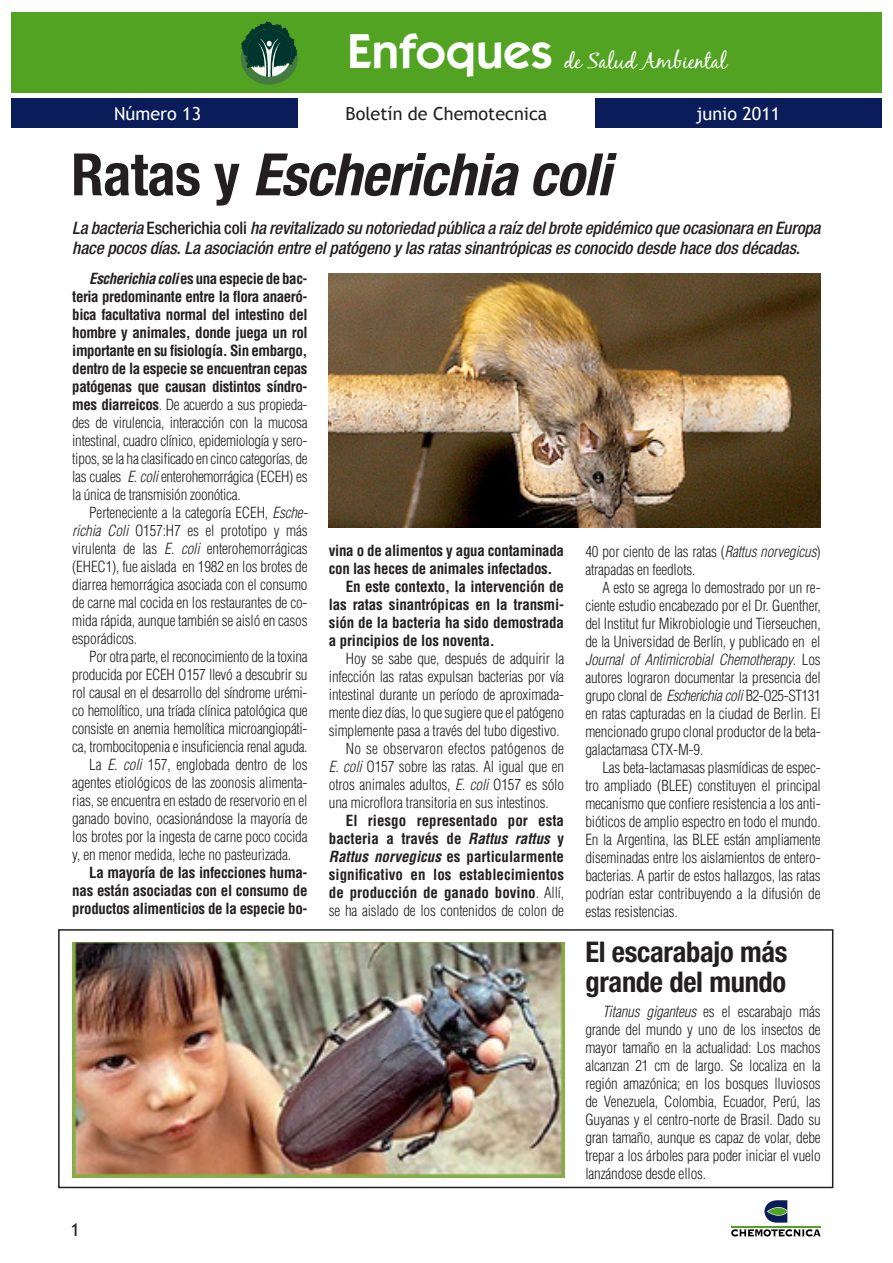
<style>
.page{position:relative;width:893px;height:1263px;background:#fff}
.page>*{position:absolute;margin:0;border:0;box-sizing:border-box;transform-origin:0 0}
.t1{font:italic 700 condensed 58.5px "Helvetica Neue";letter-spacing:-.01em;color:#231f20}
.t2{font:600 49.35px "Itc Kabel";color:#fff}
.t3{font:700 condensed 28.5px/30px "Helvetica Neue";letter-spacing:-.01em;color:#231f20}
.t4{font:21.45px "Black Jack";color:#fff}
.t5{font:18px "Trebuchet MS";color:#231f20}
.t6{font:18px "Trebuchet MS";color:#fff}
.t7{font:italic 500 condensed 17.25px/20.7px "Helvetica Neue";letter-spacing:-.01em;color:#231f20}
.t8{font:300 condensed 15px/18px "Helvetica";letter-spacing:-.01em;color:#231f20;text-align:justify}
.t9{font:700 condensed 15px/18px "Helvetica";letter-spacing:-.01em;color:#231f20;text-align:justify}
.t10{font:300 condensed 15px "Helvetica";letter-spacing:.01em;color:#231f20}
.s1{font-style:normal}
.s2{font-style:italic}
.s3{font-weight:300}
.s4{font-weight:300;font-style:italic}
</style>
<div class="page">
<hr style="left:731px;top:1226px;width:90px;height:1px;background:#52a321">
<svg style="left:731px;top:1229px;width:90px;height:8px"></svg>
<svg style="left:764px;top:1200px;width:23px;height:22px"></svg>
<div style="left:11px;top:12px;width:871px;height:80px;background:#52a321"></div>
<div style="left:241px;top:32px;width:57px;height:53px;background:#457a40;border-radius:50%"></div>
<svg style="left:241px;top:21px;width:57px;height:56px"></svg>
<div style="left:11px;top:98px;width:287px;height:30px;background:#0a1c59"></div>
<div style="left:595px;top:98px;width:287px;height:30px;background:#0a1c59"></div>
<img style="left:329px;top:273px;width:492px;height:254px">
<img style="left:72px;top:943px;width:492px;height:235px">
<div style="left:58px;top:929px;width:775px;height:259px;border:2px solid #231f20"></div>
<h2 class="t2" style="left:347px;top:22px;width:207px">Enfoques</h2>
<h3 class="t4" style="left:564px;top:48px;width:164px">de Salud Ambiental</h3>
<p class="t6" style="left:114px;top:103px;width:89px">Número 13</p>
<p class="t5" style="left:345px;top:103px;width:203px">Boletín de Chemotecnica</p>
<p class="t6" style="left:696px;top:103px;width:86px">junio 2011</p>
<h1 class="t1" style="left:71px;top:139px;width:541px"><span class="s1">Ratas y</span> Escherichia coli</h1>
<p class="t7" style="left:72px;top:217px;width:750px">La bacteria <span class="s1">Escherichia coli</span> ha revitalizado su notoriedad pública a raíz del brote epidémico que ocasionara en Europa hace pocos días. La asociación entre el patógeno y las ratas sinantrópicas es conocido desde hace dos décadas.</p>
<p class="t9" style="left:72px;top:270px;width:237px;text-indent:17px"><span class="s2">Escherichia coli</span>es una especie de bac&shy;teria predominante entre la flora anaeró&shy;bica facultativa normal del intestino del hombre y animales, donde juega un rol importante en su fisiología. Sin embargo, dentro de la especie se encuentran cepas patógenas que causan distintos síndro&shy;mes diarreicos<span class="s3">. De acuerdo a sus propieda&shy;des de virulencia, interacción con la mucosa intestinal, cuadro clínico, epidemiología y sero&shy;tipos, se la ha clasificado en cinco categorías, de las cuales</span> <span class="s4">E. coli</span> <span class="s3">enterohemorrágica (ECEH) es la única de transmisión zoonótica.</span></p>
<p class="t8" style="left:72px;top:504px;width:237px;text-indent:17px">Perteneciente a la categoría ECEH, <span class="s2">Esche&shy;richia Coli</span> O157:H7 es el prototipo y más virulenta de las <span class="s2">E. coli</span> enterohemorrágicas (EHEC1), fue aislada en 1982 en los brotes de diarrea hemorrágica asociada con el consumo de carne mal cocida en los restaurantes de co&shy;mida rápida, aunque también se aisló en casos esporádicos.</p>
<p class="t8" style="left:89px;top:648px;width:220px">Por otra parte, el reconocimiento de la toxina</p>
<p class="t8" style="left:72px;top:666px;width:237px">producida por ECEH O157 llevó a descubrir su</p>
<p class="t8" style="left:72px;top:684px;width:237px">rol causal en el desarrollo del síndrome urémi-</p>
<p class="t8" style="left:72px;top:702px;width:237px">co hemolítico, una tríada clínica patológica que</p>
<p class="t8" style="left:72px;top:720px;width:237px">consiste en anemia hemolítica microangiopáti-</p>
<p class="t8" style="left:72px;top:738px;width:237px">ca, trombocitopenia e insuficiencia renal aguda.</p>
<p class="t8" style="left:89px;top:756px;width:220px">La <span class="s2">E. coli</span> 157, englobada dentro de los</p>
<p class="t8" style="left:72px;top:774px;width:237px">agentes etiológicos de las zoonosis alimenta-</p>
<p class="t8" style="left:72px;top:792px;width:237px">rias, se encuentra en estado de reservorio en el</p>
<p class="t8" style="left:72px;top:810px;width:237px">ganado bovino, ocasionándose la mayoría de</p>
<p class="t8" style="left:72px;top:828px;width:237px">los brotes por la ingesta de carne poco cocida</p>
<p class="t8" style="left:72px;top:846px;width:220px">y, en menor medida, leche no pasteurizada.</p>
<p class="t9" style="left:72px;top:864px;width:237px;text-indent:17px">La mayoría de las infecciones huma&shy;nas están asociadas con el consumo de productos alimenticios de la especie bo-</p>
<p class="t9" style="left:329px;top:542px;width:237px">vina o de alimentos y agua contaminada</p>
<p class="t9" style="left:329px;top:560px;width:225px">con las heces de animales infectados.</p>
<p class="t9" style="left:346px;top:578px;width:220px">En este contexto, la intervención de</p>
<p class="t9" style="left:329px;top:596px;width:237px">las ratas sinantrópicas en la transmi-</p>
<p class="t9" style="left:329px;top:614px;width:237px">sión de la bacteria ha sido demostrada</p>
<p class="t9" style="left:329px;top:632px;width:167px">a principios de los noventa.</p>
<p class="t8" style="left:346px;top:650px;width:220px">Hoy se sabe que, después de adquirir la</p>
<p class="t8" style="left:329px;top:668px;width:237px">infección las ratas expulsan bacterias por vía</p>
<p class="t8" style="left:329px;top:686px;width:237px">intestinal durante un período de aproximada-</p>
<p class="t8" style="left:329px;top:704px;width:237px">mente diez días, lo que sugiere que el patógeno</p>
<p class="t8" style="left:329px;top:722px;width:232px">simplemente pasa a través del tubo digestivo.</p>
<p class="t10" style="left:346px;top:740px;width:220px">No se observaron efectos patógenos de</p>
<p class="t8" style="left:329px;top:758px;width:237px"><span class="s2">E. coli</span> O157 sobre las ratas. Al igual que en</p>
<p class="t8" style="left:329px;top:776px;width:237px">otros animales adultos, <span class="s2">E. coli</span> O157 es sólo</p>
<p class="t8" style="left:329px;top:794px;width:222px">una microflora transitoria en sus intestinos.</p>
<p class="t9" style="left:329px;top:812px;width:237px;text-indent:17px">El riesgo representado por esta bacteria a través de <span class="s2">Rattus rattus</span> y <span class="s2">Rattus norvegicus</span> es particularmente significativo en los establecimientos de producción de ganado bovino<span class="s3">. Allí, se ha aislado de los contenidos de colon de</span></p>
<p class="t8" style="left:585px;top:542px;width:237px">40 por ciento de las ratas (<span class="s2">Rattus norvegicus</span>) atrapadas en feedlots.</p>
<p class="t8" style="left:585px;top:578px;width:237px;text-indent:17px">A esto se agrega lo demostrado por un re&shy;ciente estudio encabezado por el Dr. Guenther, del Institut fur Mikrobiologie und Tierseuchen, de la Universidad de Berlín, y publicado en el <span class="s2">Journal of Antimicrobial Chemotherapy</span>. Los autores lograron documentar la presencia del grupo clonal de <span class="s2">Escherichia coli</span> B2-O25-ST131 en ratas capturadas en la ciudad de Berlin. El mencionado grupo clonal productor de la beta&shy;galactamasa CTX-M-9.</p>
<p class="t8" style="left:585px;top:758px;width:237px;text-indent:17px">Las beta-lactamasas plasmídicas de espec&shy;tro ampliado (BLEE) constituyen el principal mecanismo que confiere resistencia a los anti&shy;bióticos de amplio espectro en todo el mundo.<br>En la Argentina, las BLEE están ampliamente diseminadas entre los aislamientos de entero&shy;bacterias. A partir de estos hallazgos, las ratas podrían estar contribuyendo a la difusión de estas resistencias.</p>
<h3 class="t3" style="left:585px;top:936px;width:204px">El escarabajo más grande del mundo</h3>
<p class="t8" style="left:585px;top:1002px;width:237px;text-indent:17px"><span class="s2">Titanus giganteus</span> es el escarabajo más grande del mundo y uno de los insectos de mayor tamaño en la actualidad: Los machos alcanzan 21 cm de largo. Se localiza en la región amazónica; en los bosques lluviosos de Venezuela, Colombia, Ecuador, Perú, las Guyanas y el centro-norte de Brasil. Dado su gran tamaño, aunque es capaz de volar, debe trepar a los árboles para poder iniciar el vuelo lanzándose desde ellos.</p>
<p class="t5" style="left:70px;top:1219px;width:11px">1</p>
</div>
